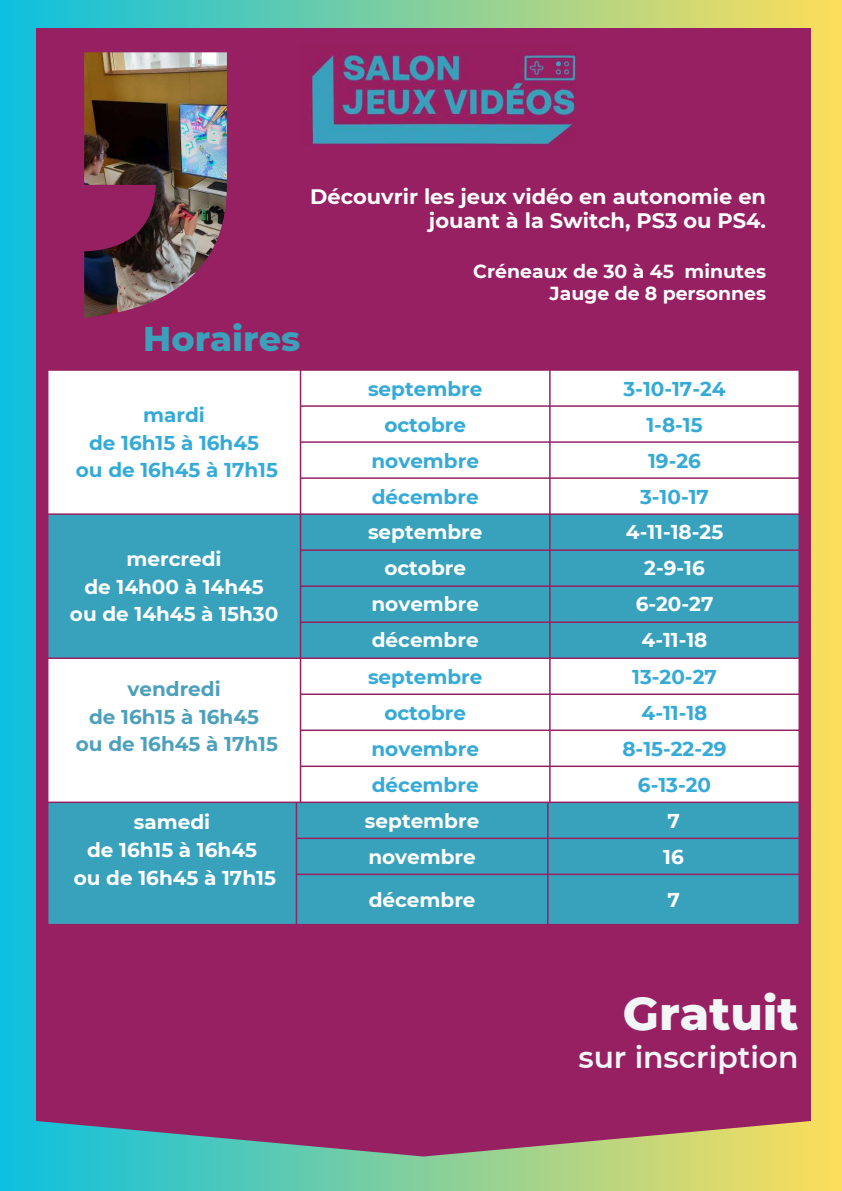
<style>
.page{position:relative;width:842px;height:1191px;background:#fff}
.page>*{position:absolute;margin:0;border:0;box-sizing:border-box;transform-origin:0 0}
.t1{font:800 46.9px "Montserrat";color:#f2f6f7}
.t2{font:800 35px "Montserrat";color:#3ca0ba}
.t3{font:600 29.7px "Montserrat";color:#f2f6f7}
.t4{font:700 20.9px/24.8px "Montserrat";color:#fff;text-align:right}
.t5{font:700 20px/27.8px "Montserrat";color:#fff;text-align:center}
.t6{font:700 20px/27.8px "Montserrat";color:#35aad7;text-align:center}
.t7{font:700 20px/27.8px "Montserrat";color:#4da0bb;text-align:center}
.t8{font:700 18.8px/22.5px "Montserrat";color:#fff;text-align:right}
</style>
<div class="page">
<div style="left:0;top:0;width:842px;height:1190px;background:linear-gradient(to right,#0cc0df,#fdde5a)"></div>
<div style="left:36px;top:28px;width:775px;height:1128px;background:#972062"></div>
<img style="left:84px;top:52px;width:143px;height:266px">
<img style="left:299px;top:44px;width:276px;height:102px">
<svg style="left:48px;top:371px;width:750px;height:142px"></svg>
<div style="left:48px;top:515px;width:750px;height:142px;background:#38a2bc"></div>
<svg style="left:48px;top:659px;width:750px;height:142px"></svg>
<div style="left:48px;top:803px;width:750px;height:120px;background:#38a2bc"></div>
<p class="t4" style="left:310px;top:184px;width:457px">Découvrir les jeux vidéo en autonomie en jouant à la Switch, PS3 ou PS4.</p>
<h2 class="t2" style="left:143px;top:317px;width:159px">Horaires</h2>
<p class="t6" style="left:76px;top:401px;width:204px">mardi<br>de 16h15 à 16h45<br>ou de 16h45 à 17h15</p>
<p class="t5" style="left:70px;top:545px;width:210px">mercredi<br>de 14h00 à 14h45 ou de 14h45 à 15h30</p>
<p class="t7" style="left:76px;top:674px;width:204px">vendredi<br>de 16h15 à 16h45<br>ou de 16h45 à 17h15</p>
<p class="t8" style="left:473px;top:259px;width:294px">Créneaux de 30 à 45 minutes<br>Jauge de 8 personnes</p>
<p class="t6" style="left:368px;top:374px;width:116px">septembre</p>
<p class="t6" style="left:623px;top:374px;width:104px">3-10-17-24</p>
<p class="t6" style="left:384px;top:410px;width:83px">octobre</p>
<p class="t6" style="left:646px;top:410px;width:58px">1-8-15</p>
<p class="t6" style="left:371px;top:446px;width:109px">novembre</p>
<p class="t6" style="left:648px;top:446px;width:54px">19-26</p>
<p class="t6" style="left:372px;top:482px;width:108px">décembre</p>
<p class="t6" style="left:640px;top:482px;width:70px">3-10-17</p>
<p class="t5" style="left:368px;top:518px;width:116px">septembre</p>
<p class="t5" style="left:626px;top:518px;width:99px">4-11-18-25</p>
<p class="t5" style="left:384px;top:554px;width:83px">octobre</p>
<p class="t5" style="left:644px;top:554px;width:62px">2-9-16</p>
<p class="t5" style="left:371px;top:590px;width:109px">novembre</p>
<p class="t5" style="left:636px;top:590px;width:79px">6-20-27</p>
<p class="t5" style="left:372px;top:626px;width:108px">décembre</p>
<p class="t5" style="left:642px;top:626px;width:67px">4-11-18</p>
<p class="t6" style="left:368px;top:662px;width:116px">septembre</p>
<p class="t6" style="left:632px;top:662px;width:86px">13-20-27</p>
<p class="t6" style="left:384px;top:698px;width:83px">octobre</p>
<p class="t6" style="left:642px;top:698px;width:67px">4-11-18</p>
<p class="t6" style="left:371px;top:734px;width:109px">novembre</p>
<p class="t6" style="left:622px;top:734px;width:106px">8-15-22-29</p>
<p class="t6" style="left:372px;top:770px;width:108px">décembre</p>
<p class="t6" style="left:638px;top:770px;width:75px">6-13-20</p>
<p class="t5" style="left:74px;top:808px;width:204px">samedi<br>de 16h15 à 16h45<br>ou de 16h45 à 17h15</p>
<p class="t5" style="left:365px;top:806px;width:116px">septembre</p>
<p class="t5" style="left:667px;top:806px;width:14px">7</p>
<p class="t5" style="left:368px;top:842px;width:109px">novembre</p>
<p class="t5" style="left:663px;top:842px;width:22px">16</p>
<p class="t5" style="left:369px;top:885px;width:108px">décembre</p>
<p class="t5" style="left:667px;top:885px;width:14px">7</p>
<h1 class="t1" style="left:623px;top:984px;width:177px">Gratuit</h1>
<h3 class="t3" style="left:578px;top:1038px;width:222px">sur inscription</h3>
</div>
